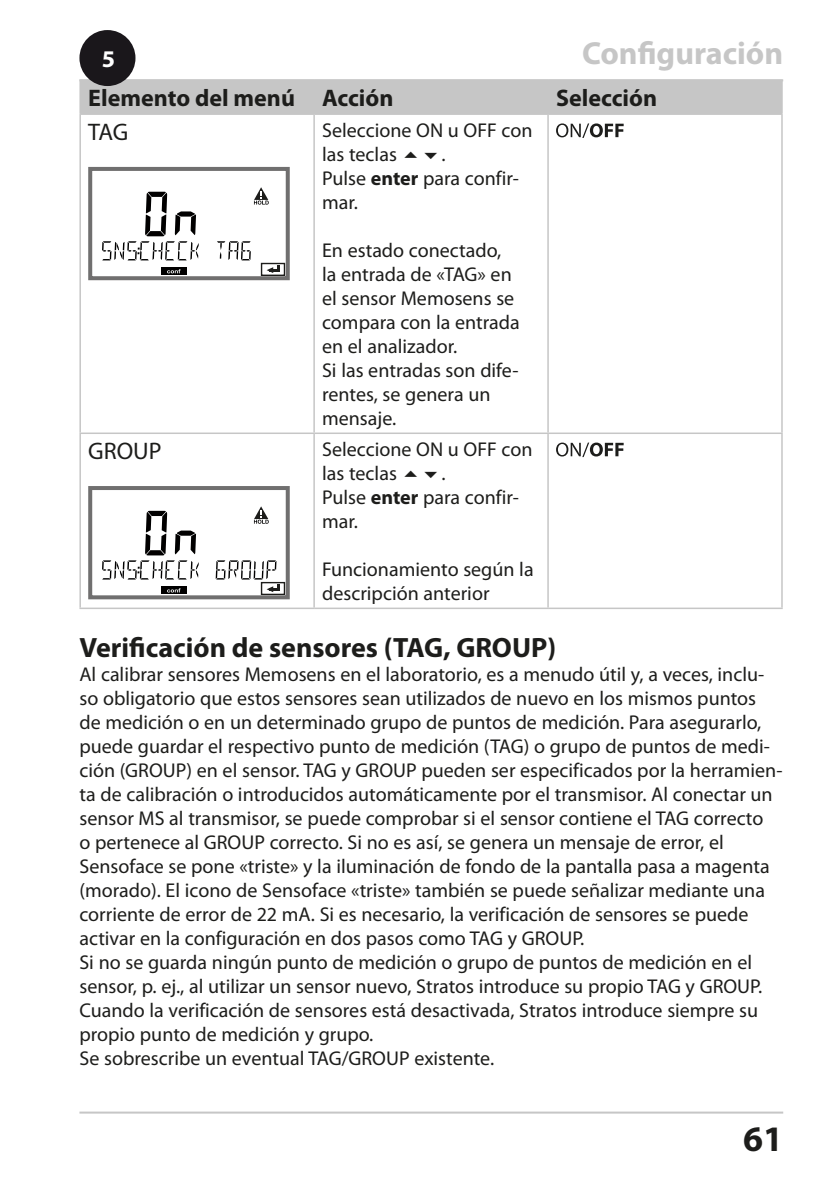
<style>
.page{position:relative;width:840px;height:1191px;background:#fff}
.page>*{position:absolute;margin:0;border:0;box-sizing:border-box;transform-origin:0 0}
.t1{font:700 36px "Dqvhrr Myriad Pro";color:#1d1d1b}
.Kolumne_grau{font:700 32px "Dqvhrr Myriad Pro";color:#c6c6c6}
.Kapitel_2_o__IVZ{font:700 28px "Dqvhrr Myriad Pro";color:#1d1d1b}
.Tabellenkopf{font:700 24px "Dqvhrr Myriad Pro";color:#1d1d1b}
.t2{font:24px "Lbfctw Myriad Pro";color:#1d1d1b}
.Normal_fett{font:700 24px "Dqvhrr Myriad Pro";color:#fff}
.Minitext{font:20px/24px "Lbfctw Myriad Pro";color:#1d1d1b}
.s1{font-family:"Dqvhrr Myriad Pro";font-weight:700}
</style>
<div class="page">
<hr style="left:79px;top:1111px;width:703px;height:2px;background:#c6c6c6">
<div style="left:81px;top:81px;width:699px;height:32px;background:#c6c6c6"></div>
<hr style="left:79px;top:81px;width:2px;height:32px;background:#c6c6c6">
<hr style="left:79px;top:79px;width:235px;height:2px;background:#c6c6c6">
<hr style="left:79px;top:113px;width:235px;height:2px;background:#c6c6c6">
<hr style="left:313px;top:81px;width:2px;height:32px;background:#c6c6c6">
<hr style="left:314px;top:79px;width:233px;height:2px;background:#c6c6c6">
<hr style="left:314px;top:113px;width:233px;height:2px;background:#c6c6c6">
<hr style="left:547px;top:81px;width:1px;height:32px;background:#c6c6c6">
<hr style="left:780px;top:81px;width:2px;height:32px;background:#c6c6c6">
<hr style="left:547px;top:79px;width:235px;height:2px;background:#c6c6c6">
<hr style="left:547px;top:113px;width:235px;height:2px;background:#c6c6c6">
<hr style="left:79px;top:115px;width:2px;height:317px;background:#c6c6c6">
<hr style="left:313px;top:115px;width:2px;height:317px;background:#c6c6c6">
<hr style="left:547px;top:115px;width:1px;height:317px;background:#c6c6c6">
<hr style="left:780px;top:115px;width:2px;height:317px;background:#c6c6c6">
<hr style="left:79px;top:434px;width:2px;height:173px;background:#c6c6c6">
<hr style="left:79px;top:432px;width:235px;height:2px;background:#c6c6c6">
<hr style="left:79px;top:607px;width:235px;height:2px;background:#c6c6c6">
<hr style="left:313px;top:434px;width:2px;height:173px;background:#c6c6c6">
<hr style="left:314px;top:432px;width:233px;height:2px;background:#c6c6c6">
<hr style="left:314px;top:607px;width:233px;height:2px;background:#c6c6c6">
<hr style="left:547px;top:434px;width:1px;height:173px;background:#c6c6c6">
<hr style="left:780px;top:434px;width:2px;height:173px;background:#c6c6c6">
<hr style="left:547px;top:432px;width:235px;height:2px;background:#c6c6c6">
<hr style="left:547px;top:607px;width:235px;height:2px;background:#c6c6c6">
<svg style="left:102px;top:187px;width:182px;height:88px"></svg>
<div style="left:261px;top:263px;width:24px;height:13px;border:1px solid #1d1d1b"></div>
<div style="left:88px;top:167px;width:201px;height:113px;border:4px solid #706f6f"></div>
<svg style="left:556px;top:123px;width:67px;height:15px"></svg>
<svg style="left:102px;top:506px;width:182px;height:88px"></svg>
<div style="left:261px;top:582px;width:24px;height:13px;border:1px solid #1d1d1b"></div>
<div style="left:88px;top:486px;width:201px;height:113px;border:4px solid #706f6f"></div>
<svg style="left:556px;top:442px;width:67px;height:15px"></svg>
<div style="left:82px;top:33px;width:50px;height:50px;background:#1a171b;border-radius:50%"></div>
<div style="left:79px;top:30px;width:56px;height:56px;border:6px solid #1a171b;border-radius:50%"></div>
<p class="Normal_fett" style="left:102px;top:43px;width:15px">5</p>
<p class="Kolumne_grau" style="left:581px;top:32px;width:202px">Configuración</p>
<p class="Tabellenkopf" style="left:88px;top:82px;width:208px">Elemento del menú</p>
<p class="Tabellenkopf" style="left:322px;top:82px;width:73px">Acción</p>
<p class="Tabellenkopf" style="left:555px;top:82px;width:102px">Selección</p>
<p class="t2" style="left:88px;top:117px;width:41px">TAG</p>
<p class="Minitext" style="left:322px;top:118px;width:212px">Seleccione ON u OFF con las teclas</p>
<p class="Minitext" style="left:441px;top:142px;width:6px">.</p>
<p class="Minitext" style="left:322px;top:166px;width:198px">Pulse <span class="s1">enter</span> para confir&shy;mar.</p>
<p class="Minitext" style="left:322px;top:238px;width:199px">En estado conectado, la entrada de «TAG» en el sensor Memosens se compara con la entrada en el analizador.</p>
<p class="Minitext" style="left:322px;top:358px;width:198px">Si las entradas son dife&shy;rentes, se genera un mensaje.</p>
<p class="t2" style="left:88px;top:436px;width:75px">GROUP</p>
<p class="Minitext" style="left:322px;top:437px;width:212px">Seleccione ON u OFF con las teclas</p>
<p class="Minitext" style="left:441px;top:461px;width:6px">.</p>
<p class="Minitext" style="left:322px;top:485px;width:198px">Pulse <span class="s1">enter</span> para confir&shy;mar.</p>
<p class="Minitext" style="left:322px;top:557px;width:213px">Funcionamiento según la descripción anterior</p>
<p class="Kapitel_2_o__IVZ" style="left:79px;top:629px;width:478px">Verificación de sensores (TAG, GROUP)</p>
<p class="Minitext" style="left:79px;top:662px;width:704px">Al calibrar sensores Memosens en el laboratorio, es a menudo útil y, a veces, inclu&shy;so obligatorio que estos sensores sean utilizados de nuevo en los mismos puntos de medición o en un determinado grupo de puntos de medición. Para asegurarlo, puede guardar el respectivo punto de medición (TAG) o grupo de puntos de medi&shy;ción (GROUP) en el sensor. TAG y GROUP pueden ser especificados por la herramien&shy;ta de calibración o introducidos automáticamente por el transmisor. Al conectar un sensor MS al transmisor, se puede comprobar si el sensor contiene el TAG correcto<br>o pertenece al GROUP correcto. Si no es así, se genera un mensaje de error, el Sensoface se pone «triste» y la iluminación de fondo de la pantalla pasa a magenta (morado). El icono de Sensoface «triste» también se puede señalizar mediante una corriente de error de 22 mA. Si es necesario, la verificación de sensores se puede activar en la configuración en dos pasos como TAG y GROUP.</p>
<p class="Minitext" style="left:79px;top:950px;width:684px">Si no se guarda ningún punto de medición o grupo de puntos de medición en el sensor, p. ej., al utilizar un sensor nuevo, Stratos introduce su propio TAG y GROUP.<br>Cuando la verificación de sensores está desactivada, Stratos introduce siempre su propio punto de medición y grupo.<br>Se sobrescribe un eventual TAG/GROUP existente.</p>
<h1 class="t1" style="left:742px;top:1115px;width:41px">61</h1>
</div>
